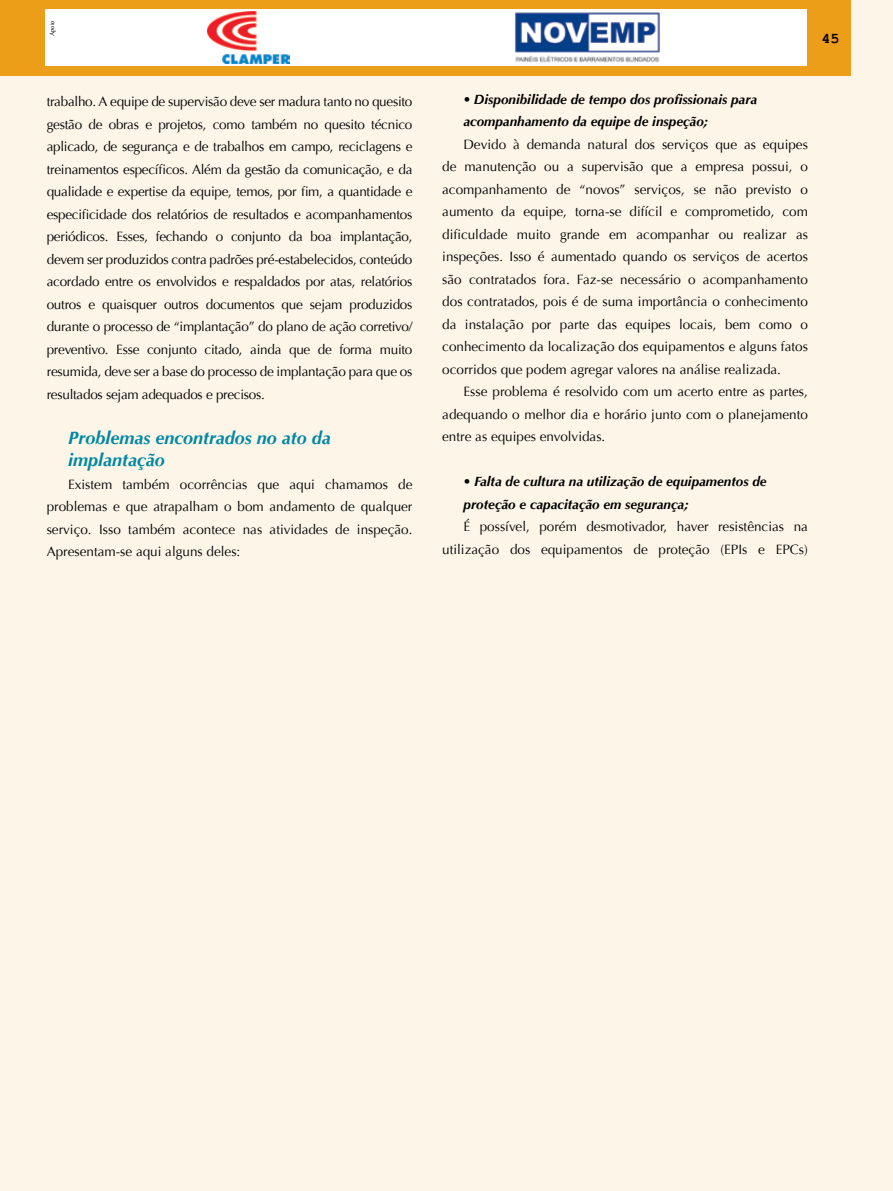
<style>
.page{position:relative;width:893px;height:1191px;background:#fdf5e8}
.page>*{position:absolute;margin:0;border:0;box-sizing:border-box;transform-origin:0 0}
.t1{font:italic 700 18px/22.5px "Optima";color:#0088a5}
.t2{font:700 15px "Courier New";color:#000}
.t3{font:13.5px/22.5px "Optima";color:#000;text-align:justify}
.t4{font:italic 700 13.5px/22.5px "Optima";color:#000}
.t5{font:6.3px "Minion Pro";letter-spacing:-.005em;color:#000}
</style>
<div class="page">
<div style="left:0;top:0;width:850px;height:76px;background:#ed9e19"></div>
<div style="left:45px;top:9px;width:761px;height:57px;background:#fff"></div>
<img style="left:207px;top:11px;width:82px;height:52px">
<img style="left:515px;top:12px;width:145px;height:51px">
<p class="t5" style="left:48px;top:36px;width:17px;rotate:-90deg">Apoio</p>
<p class="t3" style="left:47px;top:90px;width:367px">trabalho. A equipe de supervisão deve ser madura tanto no quesito gestão de obras e projetos, como também no quesito técnico aplicado, de segurança e de trabalhos em campo, reciclagens e treinamentos específicos. Além da gestão da comunicação, e da qualidade e expertise da equipe, temos, por fim, a quantidade e especificidade dos relatórios de resultados e acompanhamentos periódicos. Esses, fechando o conjunto da boa implantação, devem ser produzidos contra padrões pré-estabelecidos, conteúdo acordado entre os envolvidos e respaldados por atas, relatórios outros e quaisquer outros documentos que sejam produzidos durante o processo de “implantação” do plano de ação corretivo/ preventivo. Esse conjunto citado, ainda que de forma muito resumida, deve ser a base do processo de implantação para que os resultados sejam adequados e precisos.</p>
<h1 class="t1" style="left:68px;top:426px;width:264px">Problemas encontrados no ato da implantação</h1>
<p class="t3" style="left:47px;top:473px;width:367px;text-indent:21px">Existem também ocorrências que aqui chamamos de problemas e que atrapalham o bom andamento de qualquer serviço. Isso também acontece nas atividades de inspeção.<br>Apresentam-se aqui alguns deles:</p>
<p class="t2" style="left:821px;top:29px;width:19px">45</p>
<p class="t4" style="left:463px;top:88px;width:295px">• Disponibilidade de tempo dos profissionais para acompanhamento da equipe de inspeção;</p>
<p class="t3" style="left:442px;top:133px;width:367px;text-indent:21px">Devido à demanda natural dos serviços que as equipes de manutenção ou a supervisão que a empresa possui, o acompanhamento de “novos” serviços, se não previsto o aumento da equipe, torna-se difícil e comprometido, com dificuldade muito grande em acompanhar ou realizar as inspeções. Isso é aumentado quando os serviços de acertos são contratados fora. Faz-se necessário o acompanhamento dos contratados, pois é de suma importância o conhecimento da instalação por parte das equipes locais, bem como o conhecimento da localização dos equipamentos e alguns fatos ocorridos que podem agregar valores na análise realizada.</p>
<p class="t3" style="left:442px;top:381px;width:367px;text-indent:21px">Esse problema é resolvido com um acerto entre as partes, adequando o melhor dia e horário junto com o planejamento entre as equipes envolvidas.</p>
<p class="t4" style="left:463px;top:471px;width:305px">• Falta de cultura na utilização de equipamentos de proteção e capacitação em segurança;</p>
<p class="t3" style="left:442px;top:516px;width:367px;text-align:right">É possível, porém desmotivador, haver resistências na utilização dos equipamentos de proteção (EPIs e EPCs)</p>
</div>
